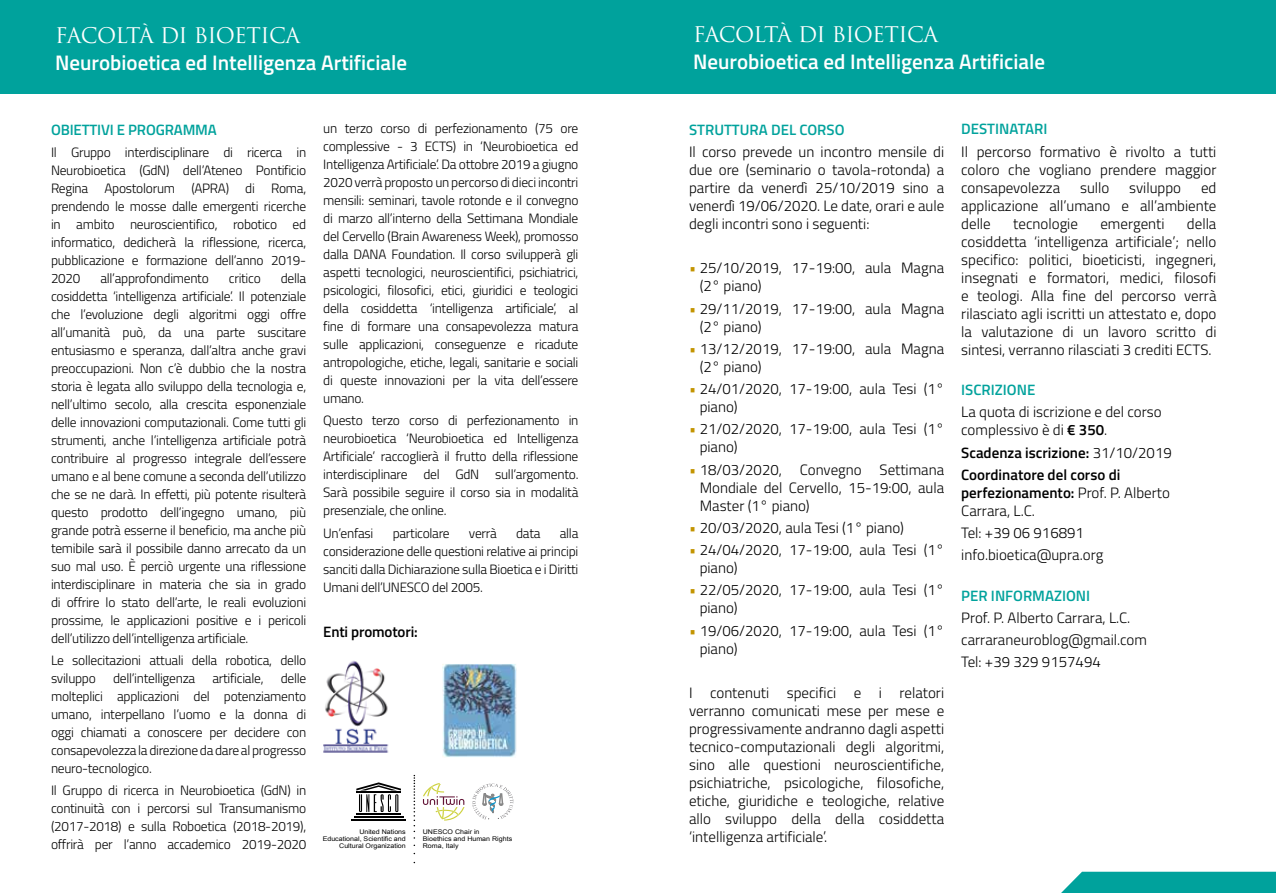
<style>
.page{position:relative;width:1276px;height:893px;background:#fff}
.page>*{position:absolute;margin:0;border:0;box-sizing:border-box;transform-origin:0 0}
.t1{font:600 21px "Titillium";color:#fff}
.t2{font:21px "Trajan Pro";letter-spacing:-.035em;color:#fff}
.t3{font:300 15px/18px "Titillium";color:#000}
.t4{font:600 15px "Titillium";color:#00a29c}
.t5{font:600 15px/22.2px "Titillium";color:#000}
.t6{font:300 13.5px/18px "Titillium";letter-spacing:-.02em;color:#000;text-align:justify}
.t7{font:6.45px/7.1px "Arial";color:#000;scale:1.1 1}
.s1{color:#c39400}
.s2{font-weight:600}
.s3{font-weight:300}
</style>
<div class="page">
<div style="left:638px;top:0;width:638px;height:94px;background:#00a29c"></div>
<div style="left:0;top:0;width:638px;height:94px;background:#00a29c"></div>
<div style="left:1061px;top:872px;width:215px;height:21px;background:#00a29c"></div>
<img style="left:442px;top:664px;width:74px;height:93px">
<img style="left:323px;top:660px;width:66px;height:93px">
<svg style="left:472px;top:783px;width:41px;height:37px"></svg>
<svg style="left:423px;top:783px;width:41px;height:38px"></svg>
<hr style="left:356px;top:813px;width:45px;height:2px;background:#000">
<hr style="left:354px;top:816px;width:49px;height:2px;background:#000">
<hr style="left:351px;top:819px;width:55px;height:1px;background:#000">
<svg style="left:356px;top:782px;width:45px;height:30px"></svg>
<svg style="left:413px;top:775px;width:2px;height:64px"></svg>
<h1 class="t2" style="left:55px;top:22px;width:246px">FACOLTÀ DI BIOETICA</h1>
<h1 class="t1" style="left:55px;top:47px;width:353px">Neurobioetica ed Intelligenza Artificiale</h1>
<p class="t4" style="left:51px;top:118px;width:167px">OBIETTIVI E PROGRAMMA</p>
<p class="t6" style="left:51px;top:142px;width:257px">Il Gruppo interdisciplinare di ricerca in Neurobioetica (GdN) dell’Ateneo Pontificio Regina Apostolorum (APRA) di Roma, prendendo le mosse dalle emergenti ricerche in ambito neuroscientifico, robotico ed informatico, dedicherà la riflessione, ricerca, pubblicazione e formazione dell’anno 2019- 2020</p>
<p class="t6" style="left:100px;top:268px;width:110px">all’approfondimento</p>
<p class="t6" style="left:229px;top:268px;width:33px">critico</p>
<p class="t6" style="left:51px;top:268px;width:257px;text-indent:230px">della cosiddetta ‘intelligenza artificiale’. Il potenziale che l’evoluzione degli algoritmi oggi offre all’umanità può, da una parte suscitare entusiasmo e speranza, dall’altra anche gravi preoccupazioni. Non c’è dubbio che la nostra storia è legata allo sviluppo della tecnologia e, nell’ultimo secolo, alla crescita esponenziale delle innovazioni computazionali. Come tutti gli strumenti, anche l’intelligenza artificiale potrà contribuire al progresso integrale dell’essere umano e al bene comune a seconda dell’utilizzo che se ne darà. In effetti, più potente risulterà questo prodotto dell’ingegno umano, più grande potrà esserne il beneficio, ma anche più temibile sarà il possibile danno arrecato da un suo mal uso. È perciò urgente una riflessione interdisciplinare in materia che sia in grado di offrire lo stato dell’arte, le reali evoluzioni prossime, le applicazioni positive e i pericoli dell’utilizzo dell’intelligenza artificiale.</p>
<p class="t6" style="left:51px;top:651px;width:257px">Le sollecitazioni attuali della robotica, dello sviluppo</p>
<p class="t6" style="left:113px;top:669px;width:84px">dell’intelligenza</p>
<p class="t6" style="left:212px;top:669px;width:53px">artificiale,</p>
<p class="t6" style="left:51px;top:669px;width:257px;text-indent:230px">delle molteplici applicazioni del potenziamento umano, interpellano l’uomo e la donna di oggi chiamati a conoscere per decidere con consapevolezza la direzione da dare al progresso neuro-tecnologico.</p>
<p class="t6" style="left:51px;top:781px;width:257px">Il Gruppo di ricerca in Neurobioetica (GdN) in continuità con i percorsi sul Transumanismo (2017-2018) e sulla Roboetica (2018-2019), offrirà per l’anno accademico 2019-2020</p>
<p class="t6" style="left:323px;top:119px;width:257px">un terzo corso di perfezionamento (75 ore complessive - 3 ECTS) in ‘Neurobioetica ed Intelligenza Artificiale’. Da ottobre 2019 a giugno 2020 verrà proposto un percorso di dieci incontri mensili: seminari, tavole rotonde e il convegno di marzo all’interno della Settimana Mondiale del Cervello (Brain Awareness Week), promosso dalla DANA Foundation. Il corso svilupperà gli aspetti tecnologici, neuroscientifici, psichiatrici, psicologici, filosofici, etici, giuridici e teologici della cosiddetta ‘intelligenza artificiale’, al fine di formare una consapevolezza matura sulle applicazioni, conseguenze e ricadute antropologiche, etiche, legali, sanitarie e sociali di queste innovazioni per la vita dell’essere umano.</p>
<p class="t6" style="left:323px;top:411px;width:257px">Questo terzo corso di perfezionamento in neurobioetica ‘Neurobioetica ed Intelligenza Artificiale’ raccoglierà il frutto della riflessione interdisciplinare del GdN sull’argomento.<br>Sarà possibile seguire il corso sia in modalità presenziale, che online.</p>
<p class="t6" style="left:323px;top:523px;width:52px">Un’enfasi</p>
<p class="t6" style="left:393px;top:523px;width:58px">particolare</p>
<p class="t6" style="left:469px;top:523px;width:29px">verrà</p>
<p class="t6" style="left:516px;top:523px;width:26px">data</p>
<p class="t6" style="left:323px;top:523px;width:257px;text-indent:236px">alla considerazione delle questioni relative ai principi sanciti dalla Dichiarazione sulla Bioetica e i Diritti Umani dell’UNESCO del 2005.</p>
<p class="t5" style="left:323px;top:619px;width:96px">Enti promotori:</p>
<p class="t7" style="left:323px;top:828px;width:77px;text-align:right">United Nations<br>Educational, Scientific and<br>Cultural Organization</p>
<p class="t7" style="left:423px;top:828px;width:83px">UNESCO Chair in<br>Bioethics and Human Rights<br>Roma, Italy</p>
<h1 class="t2" style="left:693px;top:21px;width:246px">FACOLTÀ DI BIOETICA</h1>
<h1 class="t1" style="left:693px;top:46px;width:353px">Neurobioetica ed Intelligenza Artificiale</h1>
<p class="t4" style="left:689px;top:118px;width:157px">STRUTTURA DEL CORSO</p>
<p class="t3" style="left:689px;top:142px;width:257px;text-align:justify">Il corso prevede un incontro mensile di due ore (seminario o tavola-rotonda) a partire da venerdì 25/10/2019 sino a venerdì 19/06/2020. Le date, orari e aule degli incontri sono i seguenti:</p>
<p class="t3" style="left:699px;top:258px;width:246px;text-indent:-11px"><span class="s1">•</span> 25/10/2019, 17-19:00, aula Magna (2° piano)</p>
<p class="t3" style="left:699px;top:299px;width:246px;text-indent:-11px"><span class="s1">•</span> 29/11/2019, 17-19:00, aula Magna (2° piano)</p>
<p class="t3" style="left:699px;top:339px;width:246px;text-indent:-11px"><span class="s1">•</span> 13/12/2019, 17-19:00, aula Magna (2° piano)</p>
<p class="t3" style="left:699px;top:379px;width:246px;text-indent:-11px"><span class="s1">•</span> 24/01/2020, 17-19:00, aula Tesi (1° piano)</p>
<p class="t3" style="left:699px;top:419px;width:246px;text-indent:-11px"><span class="s1">•</span> 21/02/2020, 17-19:00, aula Tesi (1° piano)</p>
<p class="t3" style="left:699px;top:460px;width:246px;text-align:justify;text-indent:-11px"><span class="s1">•</span> 18/03/2020, Convegno Settimana Mondiale del Cervello, 15-19:00, aula Master (1° piano)</p>
<p class="t3" style="left:689px;top:518px;width:216px"><span class="s1">•</span> 20/03/2020, aula Tesi (1° piano)</p>
<p class="t3" style="left:699px;top:540px;width:246px;text-indent:-11px"><span class="s1">•</span> 24/04/2020, 17-19:00, aula Tesi (1° piano)</p>
<p class="t3" style="left:699px;top:580px;width:246px;text-indent:-11px"><span class="s1">•</span> 22/05/2020, 17-19:00, aula Tesi (1° piano)</p>
<p class="t3" style="left:699px;top:621px;width:246px;text-indent:-11px"><span class="s1">•</span> 19/06/2020, 17-19:00, aula Tesi (1° piano)</p>
<p class="t3" style="left:689px;top:683px;width:257px;text-align:justify">I contenuti specifici e i relatori verranno comunicati mese per mese e progressivamente andranno dagli aspetti tecnico-computazionali degli algoritmi, sino alle questioni neuroscientifiche, psichiatriche, psicologiche, filosofiche, etiche, giuridiche e teologiche, relative allo sviluppo della della cosiddetta ‘intelligenza artificiale’.</p>
<p class="t4" style="left:961px;top:118px;width:88px">DESTINATARI</p>
<p class="t3" style="left:961px;top:142px;width:257px;text-align:justify">Il percorso formativo è rivolto a tutti coloro che vogliano prendere maggior consapevolezza</p>
<p class="t3" style="left:961px;top:178px;width:257px;text-align:justify;text-indent:240px">ed applicazione all’umano e all’ambiente delle</p>
<p class="t3" style="left:1080px;top:178px;width:31px">sullo</p>
<p class="t3" style="left:1129px;top:178px;width:53px">sviluppo</p>
<p class="t3" style="left:961px;top:214px;width:257px;text-align:justify;text-indent:226px">della cosiddetta ‘intelligenza artificiale’; nello specifico: politici, bioeticisti, ingegneri, insegnati e formatori, medici, filosofi e teologi. Alla fine del percorso verrà rilasciato agli iscritti un attestato e, dopo la valutazione di un lavoro scritto di sintesi, verranno rilasciati 3 crediti ECTS.</p>
<p class="t4" style="left:961px;top:378px;width:76px">ISCRIZIONE</p>
<p class="t3" style="left:961px;top:402px;width:202px">La quota di iscrizione e del corso complessivo è di <span class="s2">€ 350</span>.</p>
<p class="t5" style="left:961px;top:440px;width:212px">Scadenza iscrizione: <span class="s3">31/10/2019<br></span>Coordinatore del corso di</p>
<p class="t3" style="left:961px;top:483px;width:210px"><span class="s2">perfezionamento:</span> Prof. P. Alberto<br>Carrara, L.C.</p>
<p class="t3" style="left:961px;top:521px;width:144px;line-height:22.2px">Tel: +39 06 916891 info.bioetica@upra.org</p>
<p class="t4" style="left:961px;top:584px;width:130px">PER INFORMAZIONI</p>
<p class="t3" style="left:961px;top:606px;width:187px;line-height:22.2px">Prof. P. Alberto Carrara, L.C. carraraneuroblog@gmail.com<br>Tel: +39 329 9157494</p>
<p class="t3" style="left:1013px;top:214px;width:66px">tecnologie</p>
<p class="t3" style="left:1100px;top:214px;width:66px">emergenti</p>
</div>
